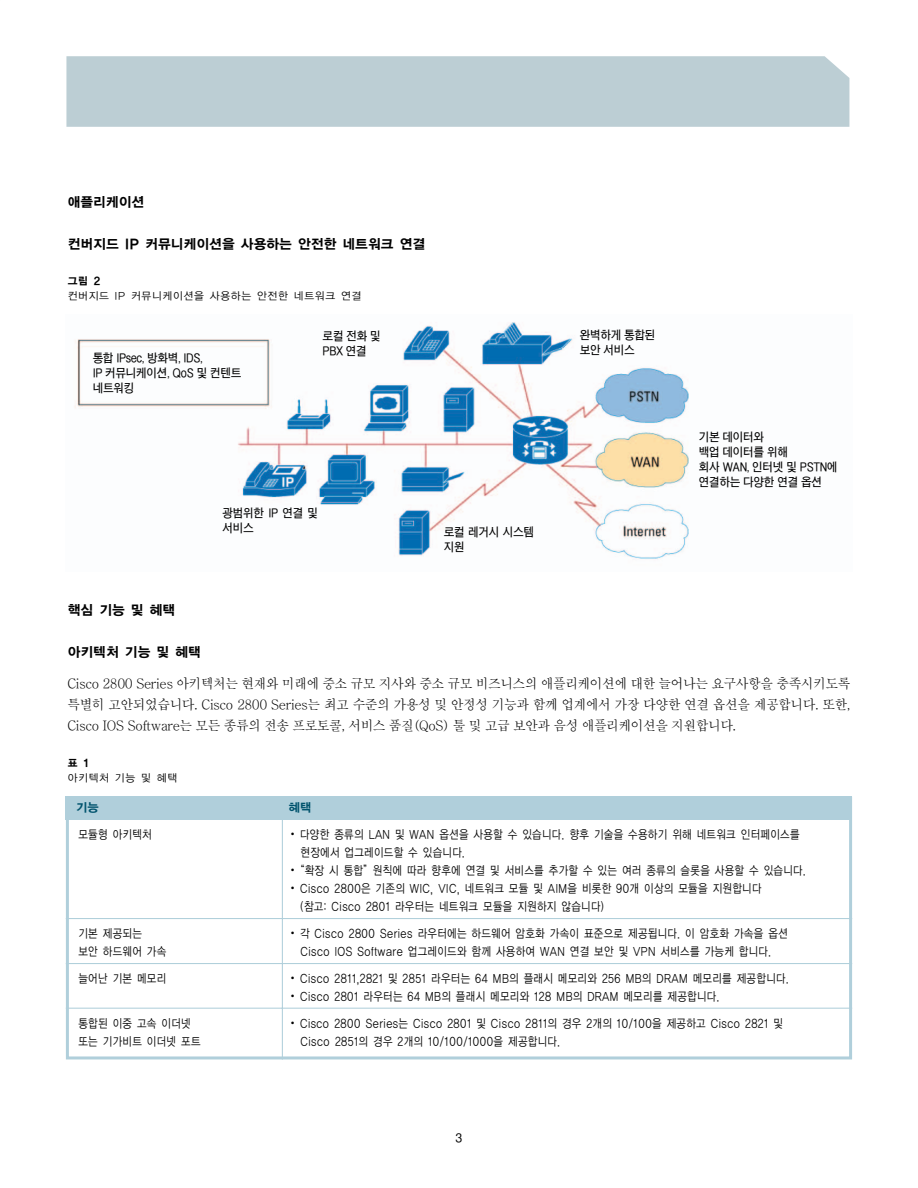
<style>
.page{position:relative;width:918px;height:1188px;background:#fff}
.page>*{position:absolute;margin:0;border:0;box-sizing:border-box;transform-origin:0 0}
.t1{font:500 13.5px/21px "HY Sin Myeong Jo";letter-spacing:-.045em;color:#000;text-align:justify;scale:.95 1}
.t2{font:13.5px "YGO15";letter-spacing:-.055em;color:#000}
.t3{font:12px/18px "YGO12";letter-spacing:-.035em;color:#000;scale:.85 1}
.t4{font:700 12px/15px "HY Go Thic";letter-spacing:-.045em;color:#000;scale:.9 1}
.t5{font:12px "YGO12";letter-spacing:-.015em;color:#000;scale:.85 1}
.t6{font:12px "YGO15";color:#00536d}
.t7{font:700 12px "HY Go Thic";letter-spacing:-.045em;color:#000}
.t8{font:10.5px "YGO12";color:#000}
.t9{font:10.5px "YGO15";color:#000}
</style>
<div class="page">
<div style="left:66px;top:56px;width:783px;height:71px;background:#bcced4"></div>
<img style="left:74px;top:322px;width:615px;height:237px">
<div style="left:66px;top:797px;width:786px;height:23px;background:#b0cfdb"></div>
<div style="left:66px;top:797px;width:786px;height:262px;border:3px solid #b0cfdb"></div>
<hr style="left:66px;top:918px;width:786px;height:1px;background:#b0cfdb">
<hr style="left:66px;top:963px;width:786px;height:1px;background:#b0cfdb">
<hr style="left:66px;top:1008px;width:786px;height:1px;background:#b0cfdb">
<hr style="left:282px;top:820px;width:1px;height:240px;background:#b0cfdb">
<p class="t2" style="left:67px;top:196px;width:79px">애플리케이션</p>
<p class="t2" style="left:67px;top:238px;width:360px">컨버지드 IP 커뮤니케이션을 사용하는 안전한 네트워크 연결</p>
<p class="t9" style="left:67px;top:276px;width:35px">그림 2</p>
<p class="t8" style="left:67px;top:291px;width:296px">컨버지드 IP 커뮤니케이션을 사용하는 안전한 네트워크 연결</p>
<p class="t4" style="left:93px;top:351px;width:167px">통합 IPsec, 방화벽, IDS,<br>IP 커뮤니케이션, QoS 및 컨텐트 네트워킹</p>
<p class="t4" style="left:323px;top:330px;width:66px">로컬 전화 및<br>PBX 연결</p>
<p class="t4" style="left:580px;top:329px;width:86px">완벽하게 통합된 보안 서비스</p>
<p class="t4" style="left:223px;top:507px;width:108px">광범위한 IP 연결 및 서비스</p>
<p class="t4" style="left:444px;top:526px;width:102px">로컬 레거시 시스템 지원</p>
<p class="t4" style="left:699px;top:430px;width:156px">기본 데이터와<br>백업 데이터를 위해<br>회사 WAN, 인터넷 및 PSTN에 연결하는 다양한 연결 옵션</p>
<p class="t2" style="left:67px;top:604px;width:110px">핵심 기능 및 혜택</p>
<p class="t2" style="left:67px;top:646px;width:135px">아키텍처 기능 및 혜택</p>
<p class="t1" style="left:67px;top:674px;width:826px">Cisco 2800 Series 아키텍처는 현재와 미래에 중소 규모 지사와 중소 규모 비즈니스의 애플리케이션에 대한 늘어나는 요구사항을 충족시키도록 특별히 고안되었습니다. Cisco 2800 Series는 최고 수준의 가용성 및 안정성 기능과 함께 업계에서 가장 다양한 연결 옵션을 제공합니다. 또한, Cisco IOS Software는 모든 종류의 전송 프로토콜, 서비스 품질(QoS) 툴 및 고급 보안과 음성 애플리케이션을 지원합니다.</p>
<p class="t9" style="left:67px;top:758px;width:23px">표 1</p>
<p class="t8" style="left:67px;top:773px;width:112px">아키텍처 기능 및 혜택</p>
<p class="t6" style="left:76px;top:802px;width:25px">기능</p>
<p class="t6" style="left:289px;top:802px;width:25px">혜택</p>
<p class="t3" style="left:78px;top:826px;width:88px">모듈형 아키텍처</p>
<p class="t3" style="left:300px;top:826px;width:589px;text-indent:-9px"><sup>●</sup> 다양한 종류의 LAN 및 WAN 옵션을 사용할 수 있습니다. 향후 기술을 수용하기 위해 네트워크 인터페이스를 현장에서 업그레이드할 수 있습니다.</p>
<p class="t3" style="left:291px;top:862px;width:608px"><sup>●</sup>“확장 시 통합”원칙에 따라 향후에 연결 및 서비스를 추가할 수 있는 여러 종류의 슬롯을 사용할 수 있습니다.</p>
<p class="t3" style="left:300px;top:880px;width:545px;text-indent:-9px"><sup>●</sup> Cisco 2800은 기존의 WIC, VIC, 네트워크 모듈 및 AIM을 비롯한 90개 이상의 모듈을 지원합니다 (참고: Cisco 2801 라우터는 네트워크 모듈을 지원하지 않습니다)</p>
<p class="t3" style="left:78px;top:925px;width:77px">기본 제공되는</p>
<p class="t3" style="left:291px;top:925px;width:587px"><sup>●</sup> 각 Cisco 2800 Series 라우터에는 하드웨어 암호화 가속이 표준으로 제공됩니다. 이 암호화 가속을 옵션</p>
<p class="t3" style="left:78px;top:943px;width:106px">보안 하드웨어 가속</p>
<p class="t3" style="left:300px;top:943px;width:556px">Cisco IOS Software 업그레이드와 함께 사용하여 WAN 연결 보안 및 VPN 서비스를 가능케 합니다.</p>
<p class="t3" style="left:78px;top:970px;width:106px">늘어난 기본 메모리</p>
<p class="t3" style="left:291px;top:970px;width:588px"><sup>●</sup> Cisco 2811,2821 및 2851 라우터는 64 MB의 플래시 메모리와 256 MB의 DRAM 메모리를 제공합니다.</p>
<p class="t3" style="left:291px;top:988px;width:506px"><sup>●</sup> Cisco 2801 라우터는 64 MB의 플래시 메모리와 128 MB의 DRAM 메모리를 제공합니다.</p>
<p class="t3" style="left:78px;top:1015px;width:134px">통합된 이중 고속 이더넷</p>
<p class="t3" style="left:291px;top:1015px;width:581px"><sup>●</sup> Cisco 2800 Series는 Cisco 2801 및 Cisco 2811의 경우 2개의 10/100을 제공하고 Cisco 2821 및</p>
<p class="t3" style="left:78px;top:1033px;width:146px">또는 기가비트 이더넷 포트</p>
<p class="t5" style="left:300px;top:1036px;width:308px">Cisco 2851의 경우 2개의 10/100/1000을 제공합니다.</p>
<p class="t7" style="left:455px;top:1133px;width:9px">3</p>
</div>
